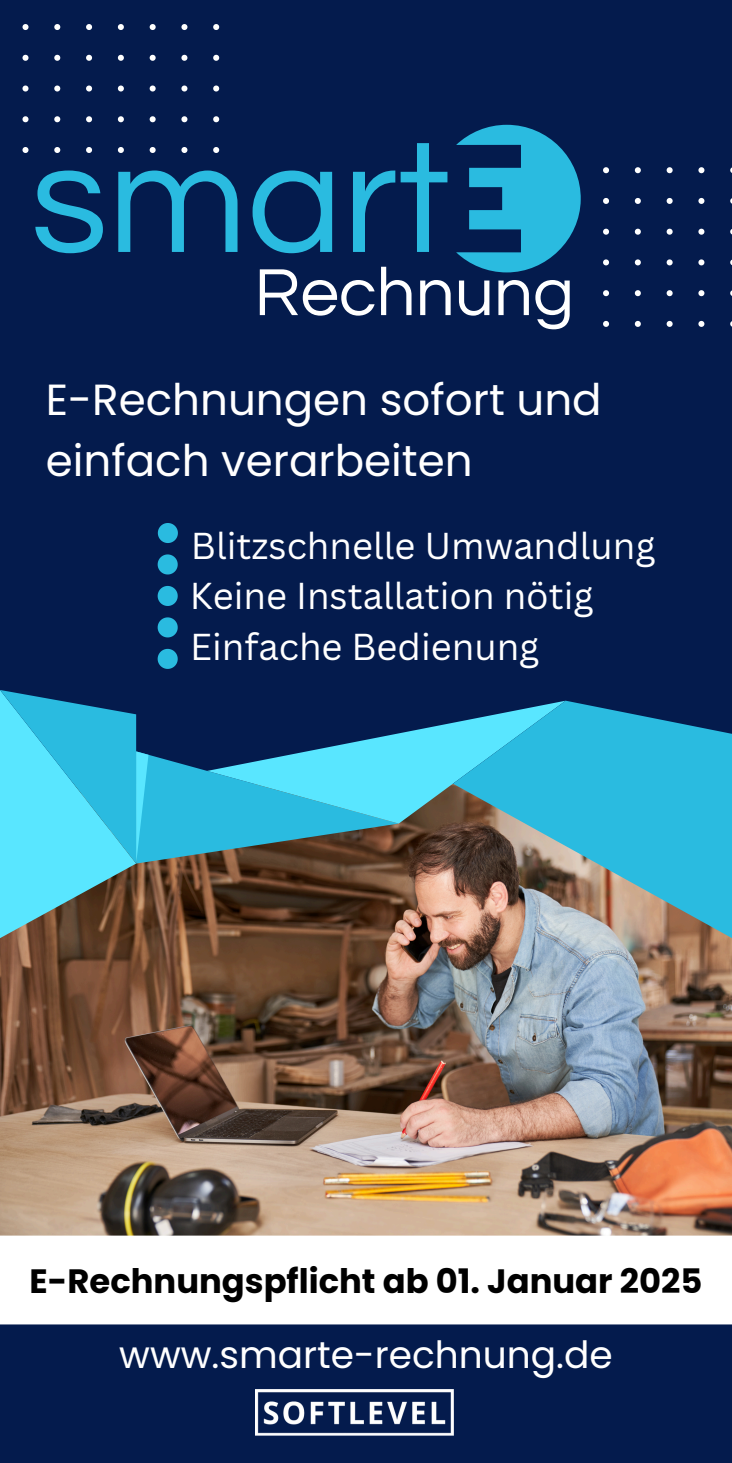
<style>
.page{position:relative;width:732px;height:1463px;background:#fff}
.page>*{position:absolute;margin:0;border:0;box-sizing:border-box;transform-origin:0 0}
.t1{font:43.58px/60.8px "Poppins";color:#fff}
.t2{font:37.5px "Poppins";color:#fff}
.t3{font:36.45px "Canva Sans";color:#fff}
.t4{font:700 33.75px "Poppins";color:#000}
</style>
<div class="page">
<div style="left:0;top:0;width:731px;height:1462px;background:#041b4d"></div>
<img style="left:0;top:823px;width:731px;height:412px">
<svg style="left:603px;top:167px;width:128px;height:160px"></svg>
<svg style="left:22px;top:24px;width:197px;height:129px"></svg>
<svg style="left:0;top:690px;width:398px;height:248px"></svg>
<svg style="left:207px;top:700px;width:245px;height:123px"></svg>
<svg style="left:452px;top:700px;width:279px;height:238px;fill:#2abbe0"></svg>
<svg style="left:35px;top:170px;width:68px;height:83px"></svg>
<svg style="left:118px;top:170px;width:119px;height:82px"></svg>
<svg style="left:252px;top:170px;width:80px;height:83px"></svg>
<svg style="left:353px;top:143px;width:94px;height:109px"></svg>
<svg style="left:259px;top:269px;width:115px;height:47px"></svg>
<svg style="left:381px;top:267px;width:30px;height:48px"></svg>
<svg style="left:420px;top:280px;width:30px;height:35px"></svg>
<svg style="left:458px;top:280px;width:31px;height:36px"></svg>
<svg style="left:498px;top:280px;width:30px;height:35px"></svg>
<svg style="left:535px;top:280px;width:34px;height:49px"></svg>
<svg style="left:456px;top:125px;width:125px;height:147px"></svg>
<div style="left:0;top:1235px;width:731px;height:89px;background:#fff"></div>
<svg style="left:158px;top:523px;width:20px;height:20px"></svg>
<svg style="left:157px;top:554px;width:21px;height:20px"></svg>
<svg style="left:157px;top:586px;width:21px;height:20px"></svg>
<svg style="left:157px;top:617px;width:21px;height:20px"></svg>
<svg style="left:157px;top:649px;width:21px;height:20px"></svg>
<img style="left:255px;top:1389px;width:199px;height:47px">
<p class="t1" style="left:46px;top:369px;width:557px">E-Rechnungen sofort und einfach verarbeiten</p>
<p class="t3" style="left:191px;top:519px;width:465px">Blitzschnelle Umwandlung</p>
<p class="t3" style="left:190px;top:570px;width:405px">Keine Installation nötig</p>
<h1 class="t3" style="left:190px;top:621px;width:350px">Einfache Bedienung</h1>
<p class="t4" style="left:30px;top:1257px;width:674px">E-Rechnungspflicht ab 01. Januar 2025</p>
<p class="t2" style="left:119px;top:1328px;width:494px">www.smarte-rechnung.de</p>
</div>
